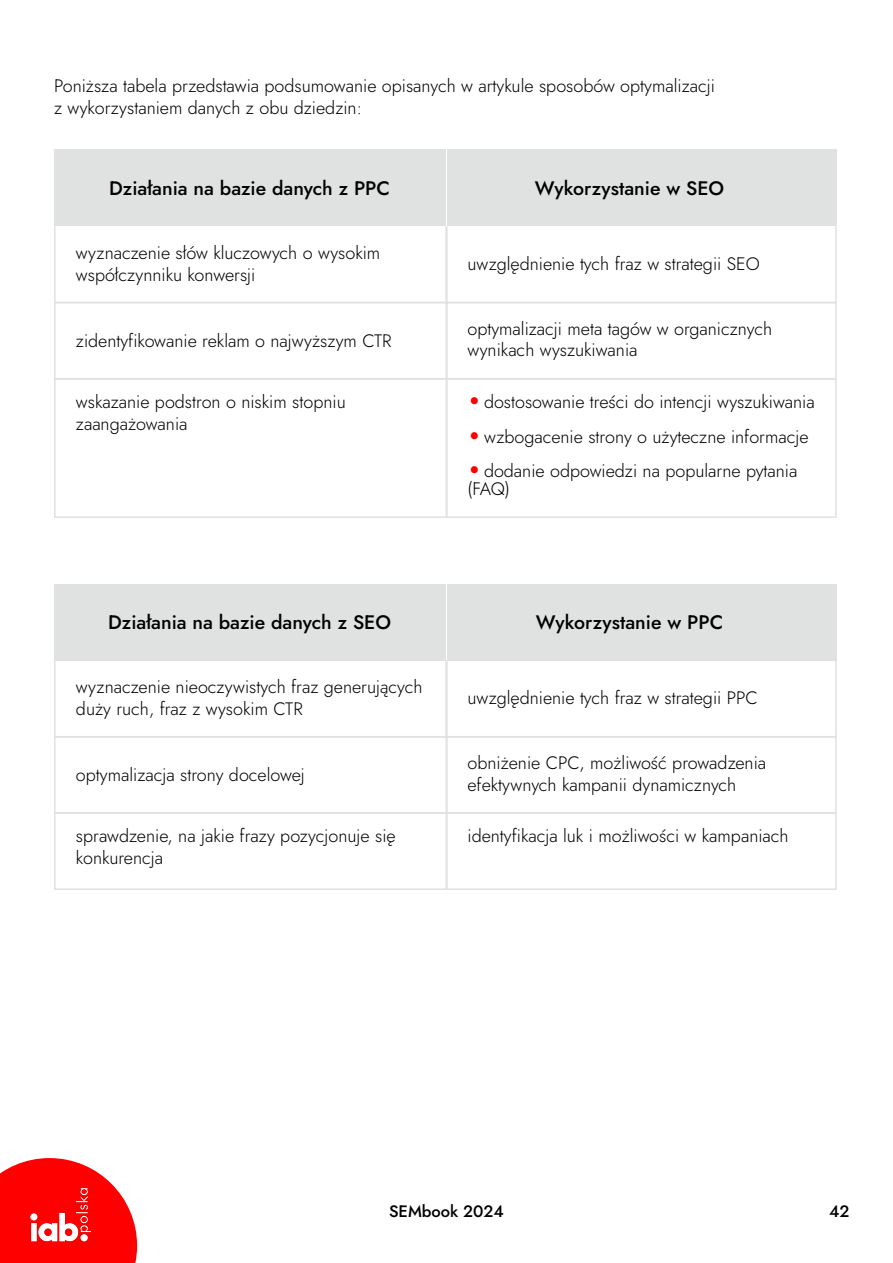
<style>
.page{position:relative;width:893px;height:1263px;background:#fff}
.page>*{position:absolute;margin:0;border:0;box-sizing:border-box;transform-origin:0 0}
.t1{font:500 19.5px "Jost";color:#000}
.t2{font:300 18px/21.6px "Jost";color:#000}
.t3{font:500 16.5px "Jost";color:#000}
.s1{font-family:"Lato";font-size:24px;color:#f00}
</style>
<div class="page">
<svg style="left:0;top:1158px;width:137px;height:105px"></svg>
<img style="left:22px;top:1183px;width:77px;height:59px">
<div style="left:54px;top:150px;width:391px;height:76px;background:#dfe2e1"></div>
<div style="left:54px;top:225px;width:394px;height:78px;border:2px solid #dfe2e1"></div>
<div style="left:54px;top:302px;width:394px;height:77px;border:2px solid #dfe2e1"></div>
<div style="left:54px;top:378px;width:394px;height:140px;border:2px solid #dfe2e1"></div>
<div style="left:448px;top:150px;width:389px;height:76px;background:#dfe2e1"></div>
<div style="left:445px;top:225px;width:392px;height:78px;border:2px solid #dfe2e1"></div>
<div style="left:446px;top:302px;width:391px;height:77px;border:2px solid #dfe2e1"></div>
<div style="left:446px;top:378px;width:391px;height:140px;border:2px solid #dfe2e1"></div>
<div style="left:54px;top:584px;width:391px;height:76px;background:#dfe2e1"></div>
<div style="left:54px;top:660px;width:394px;height:77px;border:2px solid #dfe2e1"></div>
<div style="left:54px;top:736px;width:394px;height:78px;border:2px solid #dfe2e1"></div>
<div style="left:54px;top:812px;width:394px;height:78px;border:2px solid #dfe2e1"></div>
<div style="left:448px;top:584px;width:389px;height:76px;background:#dfe2e1"></div>
<div style="left:445px;top:660px;width:392px;height:77px;border:2px solid #dfe2e1"></div>
<div style="left:446px;top:736px;width:391px;height:78px;border:2px solid #dfe2e1"></div>
<div style="left:446px;top:812px;width:391px;height:78px;border:2px solid #dfe2e1"></div>
<p class="t2" style="left:54px;top:75px;width:662px">Poniższa tabela przedstawia podsumowanie opisanych w artykule sposobów optymalizacji z wykorzystaniem danych z obu dziedzin:</p>
<p class="t1" style="left:109px;top:175px;width:282px">Działania na bazie danych z PPC</p>
<p class="t1" style="left:535px;top:175px;width:191px">Wykorzystanie w SEO</p>
<p class="t2" style="left:76px;top:242px;width:306px">wyznaczenie słów kluczowych o wysokim współczynniku konwersji</p>
<p class="t2" style="left:467px;top:253px;width:294px">uwzględnienie tych fraz w strategii SEO</p>
<p class="t2" style="left:76px;top:330px;width:317px">zidentyfikowanie reklam o najwyższym CTR</p>
<p class="t2" style="left:467px;top:318px;width:306px">optymalizacji meta tagów w organicznych wynikach wyszukiwania</p>
<p class="t2" style="left:76px;top:391px;width:271px">wskazanie podstron o niskim stopniu zaangażowania</p>
<p class="t2" style="left:467px;top:391px;width:349px"><span class="s1">•</span>dostosowanie treści do intencji wyszukiwania</p>
<p class="t2" style="left:467px;top:426px;width:343px"><span class="s1">•</span>wzbogacenie strony o użyteczne informacje</p>
<p class="t2" style="left:467px;top:462px;width:331px;line-height:18px"><span class="s1">•</span>dodanie odpowiedzi na popularne pytania (FAQ)</p>
<p class="t1" style="left:108px;top:609px;width:284px">Działania na bazie danych z SEO</p>
<p class="t1" style="left:536px;top:609px;width:189px">Wykorzystanie w PPC</p>
<p class="t2" style="left:76px;top:676px;width:348px">wyznaczenie nieoczywistych fraz generujących duży ruch, fraz z wysokim CTR</p>
<p class="t2" style="left:467px;top:687px;width:292px">uwzględnienie tych fraz w strategii PPC</p>
<p class="t2" style="left:76px;top:764px;width:230px">optymalizacja strony docelowej</p>
<p class="t2" style="left:467px;top:752px;width:300px">obniżenie CPC, możliwość prowadzenia efektywnych kampanii dynamicznych</p>
<p class="t2" style="left:76px;top:825px;width:321px">sprawdzenie, na jakie frazy pozycjonuje się konkurencja</p>
<p class="t2" style="left:467px;top:825px;width:323px">identyfikacja luk i możliwości w kampaniach</p>
<p class="t3" style="left:389px;top:1200px;width:116px">SEMbook 2024</p>
<p class="t3" style="left:829px;top:1200px;width:22px">42</p>
</div>
